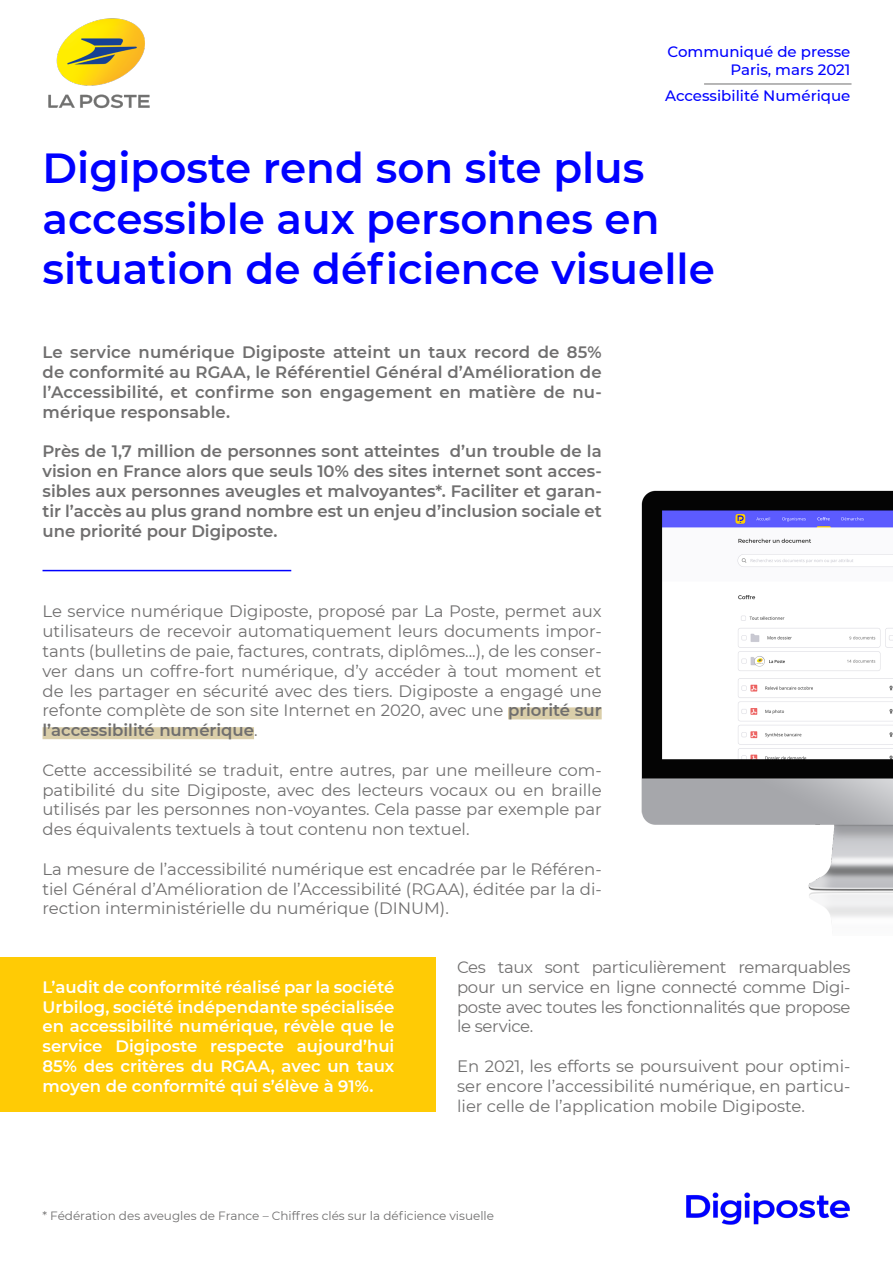
<style>
.page{position:relative;width:893px;height:1263px;background:#fff}
.page>*{position:absolute;margin:0;border:0;box-sizing:border-box;transform-origin:0 0}
.t1{font:600 42px/50.4px "Montserrat";color:#00f}
.t2{font:16.5px/19.8px "Montserrat";color:#706f6f;text-align:justify}
.t3{font:600 16.5px/19.8px "Montserrat";letter-spacing:.005em;color:#706f6f;text-align:justify}
.t4{font:600 16.5px/19.8px "Montserrat";color:#fff;text-align:justify}
.t5{font:500 15px/18px "Montserrat";color:#00f;text-align:right}
.t6{font:12px "Montserrat";color:#706f6f}
.s1{font-weight:600}
</style>
<div class="page">
<hr style="left:704px;top:84px;width:147px;height:1px;background:#706f6f">
<img style="left:686px;top:1192px;width:164px;height:33px">
<img style="left:48px;top:18px;width:102px;height:91px">
<div style="left:508px;top:707px;width:94px;height:12px;background:#dacea9"></div>
<div style="left:43px;top:727px;width:211px;height:12px;background:#dacea9"></div>
<div style="left:0;top:957px;width:436px;height:154px;background:#ffcb05"></div>
<img style="left:563px;top:490px;width:330px;height:427px">
<hr style="left:43px;top:570px;width:248px;height:1px;background:#00f">
<p class="t5" style="left:667px;top:42px;width:184px">Communiqué de presse<br>Paris, mars 2021</p>
<p class="t5" style="left:665px;top:86px;width:187px">Accessibilité Numérique</p>
<h1 class="t1" style="left:43px;top:141px;width:674px">Digiposte rend son site plus accessible aux personnes en situation de déficience visuelle</h1>
<p class="t3" style="left:43px;top:342px;width:561px">Le service numérique Digiposte atteint un taux record de 85% de conformité au RGAA, le Référentiel Général d’Amélioration de l’Accessibilité, et confirme son engagement en matière de nu&shy;mérique responsable.</p>
<p class="t3" style="left:43px;top:441px;width:561px">Près de 1,7 million de personnes sont atteintes d’un trouble de la vision en France alors que seuls 10% des sites internet sont acces&shy;sibles aux personnes aveugles et malvoyantes*. Faciliter et garan&shy;tir l’accès au plus grand nombre est un enjeu d’inclusion sociale et une priorité pour Digiposte.</p>
<p class="t2" style="left:43px;top:601px;width:561px">Le service numérique Digiposte, proposé par La Poste, permet aux utilisateurs de recevoir automatiquement leurs documents impor&shy;tants (bulletins de paie, factures, contrats, diplômes...), de les conser&shy;ver dans un coffre-fort numérique, d’y accéder à tout moment et de les partager en sécurité avec des tiers. Digiposte a engagé une refonte complète de son site Internet en 2020, avec une <span class="s1">priorité sur l’accessibilité numérique</span>.</p>
<p class="t2" style="left:43px;top:759px;width:561px">Cette accessibilité se traduit, entre autres, par une meilleure com&shy;patibilité du site Digiposte, avec des lecteurs vocaux ou en braille utilisés par les personnes non-voyantes. Cela passe par exemple par des équivalents textuels à tout contenu non textuel.</p>
<p class="t2" style="left:43px;top:858px;width:561px">La mesure de l’accessibilité numérique est encadrée par le Référen&shy;tiel Général d’Amélioration de l’Accessibilité (RGAA), éditée par la di&shy;rection interministérielle du numérique (DINUM).</p>
<p class="t4" style="left:43px;top:976px;width:353px">L’audit de conformité réalisé par la société Urbilog, société indépendante spécialisée en accessibilité numérique, révèle que le service Digiposte respecte aujourd’hui 85% des critères du RGAA, avec un taux moyen de conformité qui s’élève à 91%.</p>
<p class="t2" style="left:457px;top:956px;width:395px">Ces taux sont particulièrement remarquables pour un service en ligne connecté comme Digi&shy;poste avec toutes les fonctionnalités que propose le service.</p>
<p class="t2" style="left:457px;top:1055px;width:395px">En 2021, les efforts se poursuivent pour optimi&shy;ser encore l’accessibilité numérique, en particu&shy;lier celle de l’application mobile Digiposte.</p>
<p class="t6" style="left:43px;top:1208px;width:453px">* Fédération des aveugles de France – Chiffres clés sur la déficience visuelle</p>
</div>
